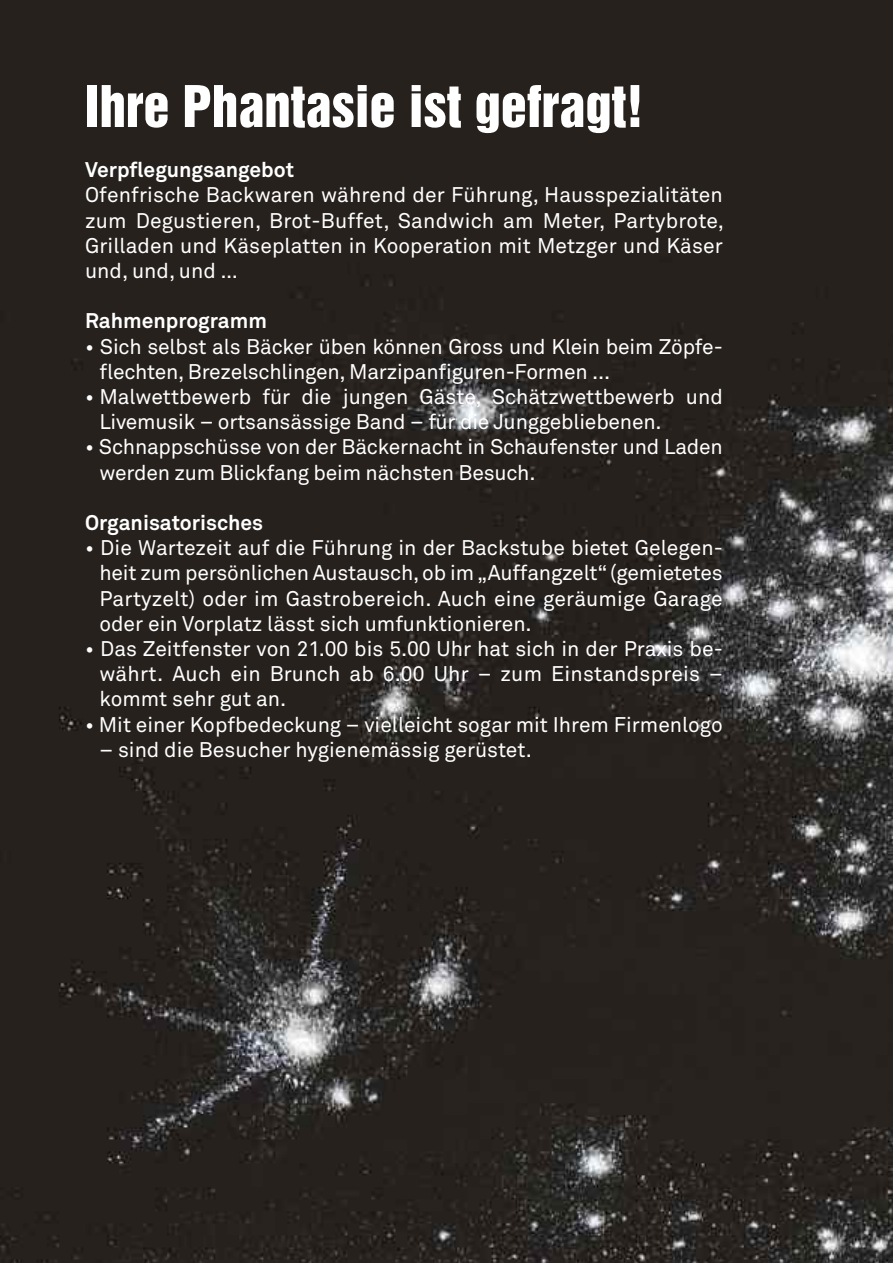
<style>
.page{position:relative;width:893px;height:1263px;background:#fff}
.page>*{position:absolute;margin:0;border:0;box-sizing:border-box;transform-origin:0 0}
.t1{font:52.5px "Helvetica Inserat LT Std";color:#fff}
.t2{font:21px/25.2px "Akkurat Office";letter-spacing:-.005em;color:#fff;text-align:justify}
.t3{font:700 21px "Akkurat Office";color:#fff}
</style>
<div class="page">
<img style="left:0;top:0;width:893px;height:1263px">
<h1 class="t1" style="left:85px;top:85px;width:560px">Ihre Phantasie ist gefragt!</h1>
<p class="t3" style="left:85px;top:162px;width:211px">Verpflegungsangebot</p>
<p class="t2" style="left:85px;top:185px;width:640px">Ofenfrische Backwaren während der Führung, Hausspezialitäten zum Degustieren, Brot-Buffet, Sandwich am Meter, Partybrote, Grilladen und Käseplatten in Kooperation mit Metzger und Käser und, und, und …</p>
<p class="t3" style="left:85px;top:313px;width:183px">Rahmenprogramm</p>
<p class="t2" style="left:99px;top:336px;width:625px;text-indent:-14px">• Sich selbst als Bäcker üben können Gross und Klein beim Zöpfe&shy;flechten, Brezelschlingen, Marzipanfiguren-Formen ...</p>
<p class="t2" style="left:99px;top:386px;width:625px;text-indent:-14px">• Malwettbewerb für die jungen Gäste, Schätzwettbewerb und<br>Livemusik – ortsansässige Band – für die Junggebliebenen.</p>
<p class="t2" style="left:99px;top:437px;width:625px;text-indent:-14px">• Schnappschüsse von der Bäckernacht in Schaufenster und Laden werden zum Blickfang beim nächsten Besuch.</p>
<p class="t3" style="left:85px;top:515px;width:180px">Organisatorisches</p>
<p class="t2" style="left:99px;top:537px;width:625px;text-indent:-14px">• Die Wartezeit auf die Führung in der Backstube bietet Gelegen&shy;heit zum persönlichen Austausch,ob im„Auffangzelt“ (gemietetes Partyzelt) oder im Gastrobereich. Auch eine geräumige Garage oder ein Vorplatz lässt sich umfunktionieren.</p>
<p class="t2" style="left:99px;top:638px;width:625px;text-indent:-14px">• Das Zeitfenster von 21.00 bis 5.00 Uhr hat sich in der Praxis be&shy;währt. Auch ein Brunch ab 6.00 Uhr – zum Einstandspreis – kommt sehr gut an.</p>
<p class="t2" style="left:85px;top:714px;width:639px">• Mit einer Kopfbedeckung – vielleicht sogar mit Ihrem Firmenlogo</p>
<p class="t2" style="left:99px;top:739px;width:434px">– sind die Besucher hygienemässig gerüstet.</p>
</div>
